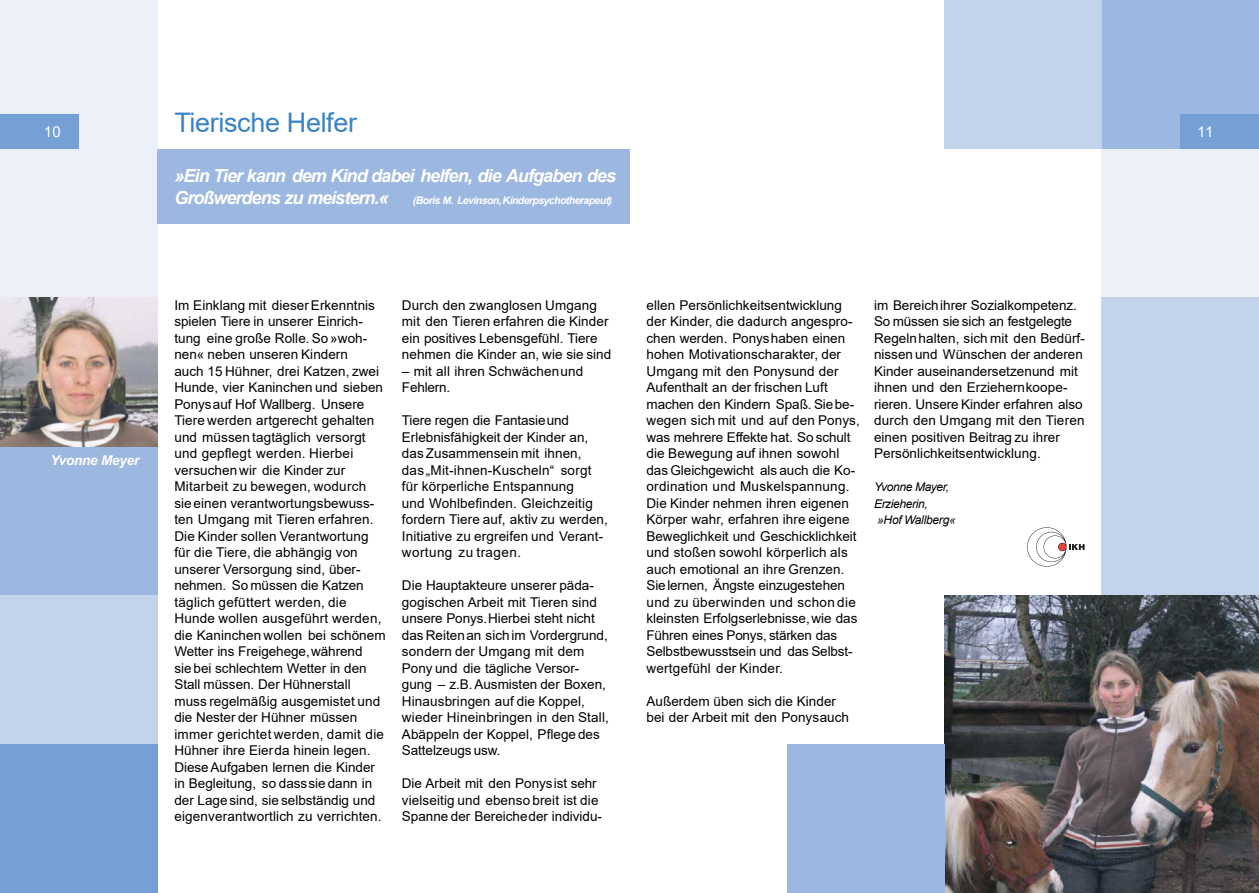
<style>
.page{position:relative;width:1259px;height:893px;background:#fff}
.page>*{position:absolute;margin:0;border:0;box-sizing:border-box;transform-origin:0 0}
.t1{font:27px "Arial";letter-spacing:-.015em;color:#3a82c6}
.t2{font:italic 700 18px/21.6px "Arial";letter-spacing:-.05em;color:#fff}
.t3{font:15px "Arial";color:#fff}
.t4{font:13.5px/16.5px "Arial";letter-spacing:.005em;color:#000}
.t5{font:italic 700 13.5px "Arial";letter-spacing:-.015em;color:#fff}
.t6{font:italic 12px/16.5px "Arial";letter-spacing:-.03em;color:#000}
.t7{font:italic 700 10.5px "Arial";letter-spacing:-.055em;color:#fff}
</style>
<div class="page">
<div style="left:0;top:0;width:157px;height:149px;background:#ebeff8"></div>
<div style="left:0;top:115px;width:79px;height:34px;background:#74a0d5"></div>
<div style="left:1101px;top:0;width:158px;height:149px;background:#9cb7e0"></div>
<svg style="left:1027px;top:527px;width:57px;height:40px"></svg>
<div style="left:0;top:149px;width:157px;height:149px;background:#ebeff8"></div>
<div style="left:0;top:446px;width:157px;height:149px;background:#9cb7e0"></div>
<img style="left:944px;top:595px;width:315px;height:298px">
<div style="left:1101px;top:149px;width:158px;height:149px;background:#ebeff8"></div>
<div style="left:0;top:744px;width:157px;height:149px;background:#74a0d5"></div>
<div style="left:1180px;top:115px;width:79px;height:34px;background:#74a0d5"></div>
<div style="left:157px;top:149px;width:472px;height:74px;background:#9cb7e0"></div>
<img style="left:0;top:298px;width:157px;height:148px">
<div style="left:787px;top:744px;width:157px;height:149px;background:#9cb7e0"></div>
<div style="left:1101px;top:298px;width:158px;height:297px;background:#c4d3ec"></div>
<div style="left:0;top:595px;width:157px;height:149px;background:#c4d3ec"></div>
<div style="left:944px;top:0;width:157px;height:149px;background:#c4d3ec"></div>
<p class="t3" style="left:44px;top:126px;width:18px">10</p>
<h1 class="t1" style="left:174px;top:112px;width:184px">Tierische Helfer</h1>
<h2 class="t2" style="left:174px;top:167px;width:443px">»Ein Tier kann dem Kind dabei helfen, die Aufgaben des<br>Großwerdens zu meistern.«</h2>
<p class="t7" style="left:413px;top:196px;width:201px">(Boris M. Levinson,Kinderpsychotherapeut)</p>
<p class="t5" style="left:50px;top:455px;width:90px">Yvonne Meyer</p>
<p class="t4" style="left:174px;top:298px;width:213px">Im Einklang mit dieserErkenntnis spielen Tiere in unserer Einrich&shy;tung eine große Rolle.So »woh&shy;nen« neben unseren Kindern<br>auch 15 Hühner, drei Katzen, zwei<br>Hunde, vier Kaninchen und sieben<br>Ponysauf Hof Wallberg. Unsere<br>Tiere werden artgerecht gehalten und müssen tagtäglich versorgt und gepflegt werden. Hierbei versuchen wir die Kinder zur<br>Mitarbeit zu bewegen, wodurch sieeinen verantwortungsbewuss&shy;ten Umgang mit Tieren erfahren.<br>Die Kinder sollen Verantwortung für die Tiere, die abhängig von unserer Versorgung sind, über&shy;nehmen. So müssen die Katzen täglich gefüttert werden, die<br>Hunde wollen ausgeführt werden, die Kaninchen wollen bei schönem<br>Wetter ins Freigehege,während<br>sie bei schlechtem Wetter in den<br>Stall müssen. Der Hühnerstall muss regelmäßig ausgemistet und die Nester der Hühner müssen immer gerichtet werden, damit die<br>Hühner ihre Eierda hinein legen.<br>DieseAufgaben lernen die Kinder in Begleitung, so dasssie dann in der Lage sind, sie selbständig und eigenverantwortlich zu verrichten.</p>
<p class="t4" style="left:402px;top:298px;width:211px">Durch den zwanglosen Umgang mit den Tieren erfahren die Kinder ein positives Lebensgefühl. Tiere nehmen die Kinder an, wie sie sind</p>
<p class="t4" style="left:402px;top:364px;width:183px">– mit all ihren Schwächenund<br>Fehlern.</p>
<p class="t4" style="left:402px;top:413px;width:207px">Tiere regen die Fantasieund<br>Erlebnisfähigkeit der Kinder an, das Zusammensein mit ihnen,<br>das „Mit-ihnen-Kuscheln“ sorgt für körperliche Entspannung<br>und Wohlbefinden. Gleichzeitig fordern Tiere auf, aktiv zu werden,<br>Initiative zu ergreifen und Verant&shy;wortung zu tragen.</p>
<p class="t4" style="left:402px;top:578px;width:209px">Die Hauptakteure unserer päda&shy;gogischen Arbeit mit Tieren sind unsere Ponys.Hierbei steht nicht das Reitenan sich im Vordergrund, sondern der Umgang mit dem<br>Pony und die tägliche Versor&shy;gung – z.B.Ausmisten der Boxen,<br>Hinausbringen auf die Koppel, wieder Hineinbringen in den Stall,<br>Abäppeln der Koppel, Pflege des<br>Sattelzeugs usw.</p>
<p class="t4" style="left:402px;top:776px;width:202px">Die Arbeit mit den Ponysist sehr vielseitig und ebenso breit ist die<br>Spanne der Bereicheder individu-</p>
<p class="t4" style="left:646px;top:298px;width:215px">ellen Persönlichkeitsentwicklung der Kinder, die dadurch angespro&shy;chen werden. Ponyshaben einen hohen Motivationscharakter, der<br>Umgang mit den Ponysund der<br>Aufenthalt an der frischen Luft machen den Kindern Spaß. Siebe&shy;wegen sich mit und auf den Ponys, was mehrere Effekte hat. So schult die Bewegung auf ihnen sowohl das Gleichgewicht als auch die Ko&shy;ordination und Muskelspannung.<br>Die Kinder nehmen ihren eigenen<br>Körper wahr, erfahren ihre eigene<br>Beweglichkeit und Geschicklichkeit und stoßen sowohl körperlich als auch emotional an ihre Grenzen.<br>Sielernen, Ängste einzugestehen und zu überwinden und schon die kleinsten Erfolgserlebnisse,wie das<br>Führen eines Ponys, stärken das<br>Selbstbewusstsein und das Selbst&shy;wertgefühl der Kinder.</p>
<p class="t4" style="left:646px;top:694px;width:204px">Außerdem üben sich die Kinder bei der Arbeit mit den Ponysauch</p>
<p class="t4" style="left:874px;top:298px;width:212px">im Bereichihrer Sozialkompetenz.<br>So müssen sie sich an festgelegte Regelnhalten, sich mit den Bedürf&shy;nissen und Wünschen der anderen Kinder auseinandersetzenund mit ihnen und den Erziehernkoope&shy;rieren. Unsere Kinder erfahren also durch den Umgang mit den Tieren einen positiven Beitrag zu ihrer Persönlichkeitsentwicklung.</p>
<p class="t6" style="left:874px;top:480px;width:83px">Yvonne Mayer,<br>Erzieherin,<br>»Hof Wallberg«</p>
<p class="t3" style="left:1197px;top:126px;width:18px">11</p>
</div>
